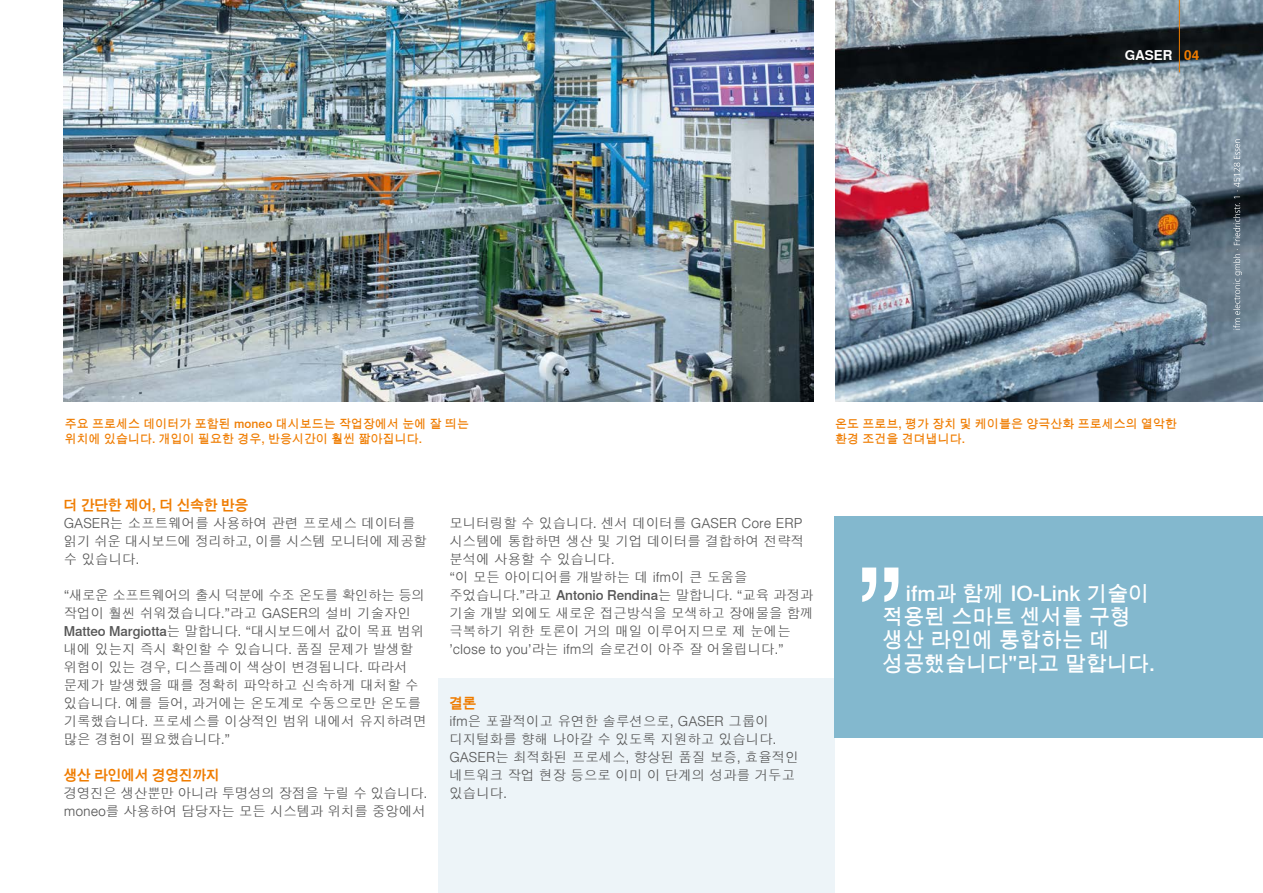
<style>
.page{position:relative;width:1263px;height:893px;background:#fff}
.page>*{position:absolute;margin:0;border:0;box-sizing:border-box;transform-origin:0 0}
.Zitat{font:500 21px/23.4px "Nimbus Sans Global";color:#fff}
.Fließtext_9pt_verschachtelt{font:300 13.5px/18px "Nimbus Sans Global";color:#565656}
.Fließtext_9pt_headline_orange{font:700 13.5px "Nimbus Sans Global";color:#ef7c00}
.Navigation{font:700 13.5px "Nimbus Sans Global";color:#fff}
.Seitenzahl_9pt_orange{font:700 13.5px "Nimbus Sans Global";color:#ef7c00}
.Bildunterschrift_libü{font:500 12px/14.9px "Nimbus Sans Global";color:#ef7c00}
.s1{font-weight:500}
</style>
<div class="page">
<div style="left:439px;top:678px;width:396px;height:215px;background:#edf4f8"></div>
<img style="left:64px;top:0;width:750px;height:402px">
<img style="left:835px;top:0;width:428px;height:402px">
<div style="left:835px;top:516px;width:428px;height:222px;background:#83b8ce"></div>
<svg style="left:862px;top:567px;width:36px;height:35px"></svg>
<hr style="left:1179px;top:0;width:1px;height:72px;background:#ef7c00">
<svg style="left:1233px;top:139px;width:9px;height:190px;background:#788793"></svg>
<p class="Navigation" style="left:1125px;top:47px;width:49px">GASER</p>
<p class="Seitenzahl_9pt_orange" style="left:1184px;top:47px;width:17px">04</p>
<p class="Bildunterschrift_libü" style="left:65px;top:417px;width:406px">주요 프로세스 데이터가 포함된 moneo 대시보드는 작업장에서 눈에 잘 띄는 위치에 있습니다. 개입이 필요한 경우, 반응시간이 훨씬 짧아집니다.</p>
<p class="Fließtext_9pt_headline_orange" style="left:64px;top:497px;width:186px">더 간단한 제어, 더 신속한 반응</p>
<p class="Fließtext_9pt_verschachtelt" style="left:64px;top:514px;width:365px">GASER는 소프트웨어를 사용하여 관련 프로세스 데이터를 읽기 쉬운 대시보드에 정리하고, 이를 시스템 모니터에 제공할 수 있습니다.</p>
<p class="Fließtext_9pt_verschachtelt" style="left:64px;top:586px;width:365px">“새로운 소프트웨어의 출시 덕분에 수조 온도를 확인하는 등의 작업이 훨씬 쉬워졌습니다.”라고 GASER의 설비 기술자인<br><span class="s1">Matteo Margiotta</span>는 말합니다. “대시보드에서 값이 목표 범위 내에 있는지 즉시 확인할 수 있습니다. 품질 문제가 발생할 위험이 있는 경우, 디스플레이 색상이 변경됩니다. 따라서 문제가 발생했을 때를 정확히 파악하고 신속하게 대처할 수 있습니다. 예를 들어, 과거에는 온도계로 수동으로만 온도를 기록했습니다. 프로세스를 이상적인 범위 내에서 유지하려면 많은 경험이 필요했습니다.”</p>
<p class="Fließtext_9pt_headline_orange" style="left:64px;top:767px;width:158px">생산 라인에서 경영진까지</p>
<p class="Fließtext_9pt_verschachtelt" style="left:64px;top:784px;width:365px">경영진은 생산뿐만 아니라 투명성의 장점을 누릴 수 있습니다. moneo를 사용하여 담당자는 모든 시스템과 위치를 중앙에서</p>
<p class="Fließtext_9pt_verschachtelt" style="left:449px;top:514px;width:356px">모니터링할 수 있습니다. 센서 데이터를 GASER Core ERP 시스템에 통합하면 생산 및 기업 데이터를 결합하여 전략적 분석에 사용할 수 있습니다.</p>
<p class="Fließtext_9pt_verschachtelt" style="left:449px;top:568px;width:366px">“이 모든 아이디어를 개발하는 데 ifm이 큰 도움을 주었습니다.”라고 <span class="s1">Antonio Rendina</span>는 말합니다. “교육 과정과 기술 개발 외에도 새로운 접근방식을 모색하고 장애물을 함께 극복하기 위한 토론이 거의 매일 이루어지므로 제 눈에는 ’close to you’라는 ifm의 슬로건이 아주 잘 어울립니다.”</p>
<p class="Fließtext_9pt_headline_orange" style="left:449px;top:695px;width:28px">결론</p>
<p class="Fließtext_9pt_verschachtelt" style="left:449px;top:712px;width:351px">ifm은 포괄적이고 유연한 솔루션으로, GASER 그룹이 디지털화를 향해 나아갈 수 있도록 지원하고 있습니다.<br>GASER는 최적화된 프로세스, 향상된 품질 보증, 효율적인 네트워크 작업 현장 등으로 이미 이 단계의 성과를 거두고 있습니다.</p>
<p class="Bildunterschrift_libü" style="left:835px;top:417px;width:344px">온도 프로브, 평가 장치 및 케이블은 양극산화 프로세스의 열악한 환경 조건을 견뎌냅니다.</p>
<p class="Zitat" style="left:882px;top:582px;width:274px;text-indent:23px">ifm과 함께 IO-Link 기술이 적용된 스마트 센서를 구형 생산 라인에 통합하는 데 성공했습니다"라고 말합니다.</p>
</div>
